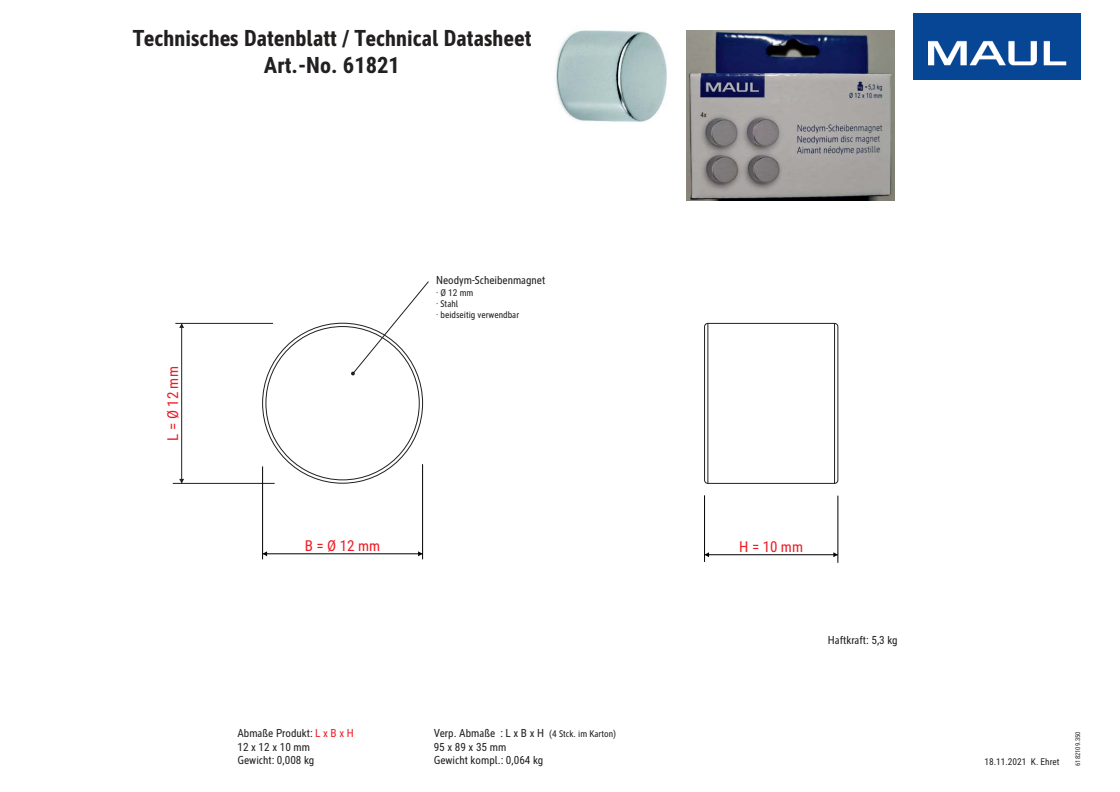
<style>
.page{position:relative;width:1120px;height:792px;background:#fff}
.page>*{position:absolute;margin:0;border:0;box-sizing:border-box;transform-origin:0 0}
.t1{font:700 condensed 22.6px/27.1px "MAUL";color:#221f1f;text-align:center}
.t2{font:condensed 15.1px "MAUL";color:#ed1c24}
.t3{font:condensed 11.3px/13.5px "MAUL";color:#221f1f}
.t4{font:condensed 9.4px/11.3px "MAUL";color:#221f1f}
.t5{font:condensed 6.6px "MAUL";color:#221f1f}
.s1{color:#ed1c24}
.s2{font-size:9.4px}
</style>
<div class="page">
<svg style="left:351px;top:281px;width:78px;height:94px"></svg>
<hr style="left:175px;top:323px;width:98px;height:1px;background:#221f1f">
<hr style="left:173px;top:483px;width:102px;height:1px;background:#221f1f">
<hr style="left:182px;top:323px;width:1px;height:160px;background:#221f1f">
<svg style="left:179px;top:323px;width:5px;height:5px"></svg>
<svg style="left:179px;top:479px;width:5px;height:4px"></svg>
<hr style="left:705px;top:555px;width:133px;height:1px;background:#000">
<svg style="left:705px;top:552px;width:4px;height:5px"></svg>
<svg style="left:833px;top:552px;width:5px;height:5px"></svg>
<hr style="left:263px;top:554px;width:160px;height:1px;background:#000">
<svg style="left:263px;top:551px;width:4px;height:5px"></svg>
<svg style="left:418px;top:551px;width:4px;height:5px"></svg>
<hr style="left:262px;top:467px;width:1px;height:92px;background:#000">
<hr style="left:422px;top:465px;width:1px;height:94px;background:#000">
<hr style="left:704px;top:496px;width:1px;height:66px;background:#000">
<hr style="left:838px;top:496px;width:1px;height:67px;background:#000">
<img style="left:913px;top:13px;width:167px;height:66px">
<img style="left:555px;top:30px;width:112px;height:92px">
<img style="left:686px;top:30px;width:208px;height:170px">
<div style="left:704px;top:323px;width:134px;height:161px;border:1px solid #221f1f;border-radius:3px"></div>
<hr style="left:708px;top:323px;width:1px;height:160px;background:#221f1f">
<hr style="left:834px;top:323px;width:1px;height:160px;background:#221f1f">
<h1 class="t1" style="left:133px;top:24px;width:400px">Technisches Datenblatt / Technical Datasheet<br>Art.-No. 61821</h1>
<h2 class="t2" style="left:162px;top:441px;width:76px;rotate:-90deg">L = Ø 12 mm</h2>
<p class="t3" style="left:436px;top:273px;width:111px">Neodym-Scheibenmagnet</p>
<p class="t4" style="left:436px;top:286px;width:85px">· Ø 12 mm<br>· Stahl<br>· beidseitig verwendbar</p>
<h2 class="t2" style="left:305px;top:535px;width:77px">B = Ø 12 mm</h2>
<h2 class="t2" style="left:739px;top:536px;width:65px">H = 10 mm</h2>
<p class="t3" style="left:237px;top:726px;width:118px">Abmaße Produkt: <span class="s1">L x B x H<br></span>12 x 12 x 10 mm<br>Gewicht: 0,008 kg</p>
<p class="t3" style="left:434px;top:726px;width:184px">Verp. Abmaße : L x B x H <span class="s2">(4 Stck. im Karton)<br></span>95 x 89 x 35 mm<br>Gewicht kompl.: 0,064 kg</p>
<p class="t3" style="left:828px;top:633px;width:71px">Haftkraft: 5,3 kg</p>
<p class="t4" style="left:984px;top:756px;width:76px">18.11.2021 K. Ehret</p>
<p class="t5" style="left:1073px;top:766px;width:36px;rotate:-90deg">6182109.350</p>
</div>
